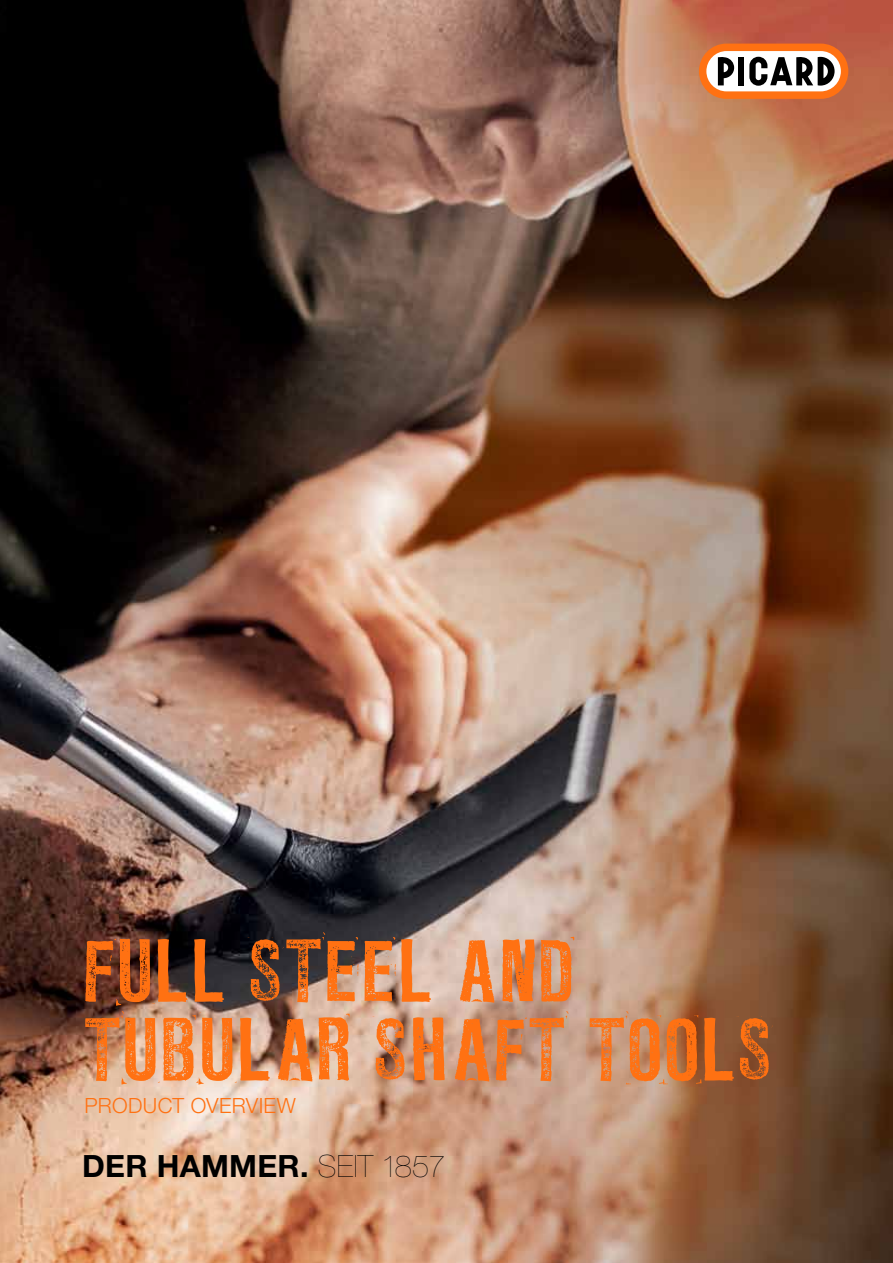
<style>
.page{position:relative;width:893px;height:1263px;background:#fff}
.page>*{position:absolute;margin:0;border:0;box-sizing:border-box;transform-origin:0 0}
.t1{font:78.75px/78.8px "LL Rubber Grotesque OTF";color:#ff7112}
.t2{font:700 30.75px "Helvetica Neue LT Pro";letter-spacing:.01em;color:#000}
.t3{font:300 21px "Helvetica Neue LT Pro";letter-spacing:.015em;color:#ff7112}
.s1{font-weight:200}
</style>
<div class="page">
<img style="left:0;top:0;width:893px;height:1263px">
<div style="left:699px;top:44px;width:149px;height:55px;background:#ff7112;border-radius:28px"></div>
<div style="left:706px;top:51px;width:135px;height:40px;background:#fff;border-radius:20px"></div>
<svg style="left:718px;top:57px;width:16px;height:28px"></svg>
<div style="left:738px;top:57px;width:6px;height:28px;background:#000"></div>
<svg style="left:749px;top:57px;width:86px;height:29px"></svg>
<p class="t1" style="left:83px;top:934px;width:692px">FULL STEEL AND<br>TUBULAR SHAFT TOOLS</p>
<p class="t3" style="left:85px;top:1093px;width:213px">PRODUCT OVERVIEW</p>
<p class="t2" style="left:82px;top:1147px;width:365px">DER HAMMER. <span class="s1">Seit 1857</span></p>
</div>
